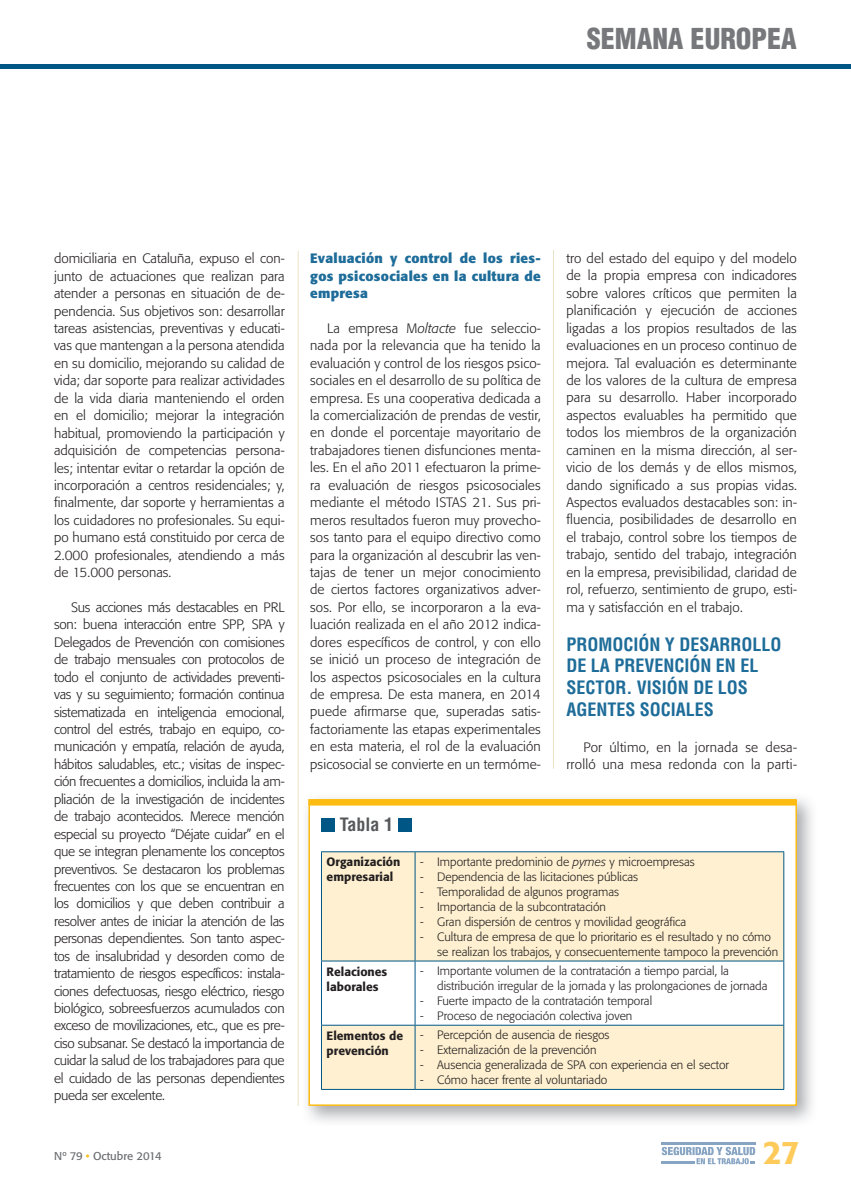
<style>
.page{position:relative;width:851px;height:1191px;background:#fff}
.page>*{position:absolute;margin:0;border:0;box-sizing:border-box;transform-origin:0 0}
.t1{font:500 32.4px "Formata";color:#feca5a}
.t2{font:900 condensed 28.05px "Helvetica LT Std";color:#76787b}
.t3{font:700 condensed 18px/21.6px "Helvetica LT Std";color:#1e6c99}
.t4{font:700 condensed 18px "Helvetica LT Std";color:#57585a}
.t5{font:300 13.5px/17.4px "Formata";letter-spacing:.01em;color:#231f20;text-align:justify}
.t6{font:700 13.5px/17.4px "Formata";letter-spacing:.02em;color:#1e6c99;text-align:justify}
.t7{font:300 12px/15px "Formata";color:#231f20}
.t8{font:500 12px/15px "Formata";color:#231f20}
.t9{font:11.25px "Formata";color:#6c6d70}
.s1{font-style:italic}
.s2{color:#fdbc12}
</style>
<div class="page">
<hr style="left:298px;top:251px;width:1px;height:855px;background:#ece1c5">
<hr style="left:0;top:65px;width:850px;height:4px;background:#005786">
<hr style="left:661px;top:1142px;width:94px;height:2px;background:#87a4c3">
<svg style="left:661px;top:1146px;width:94px;height:18px"></svg>
<hr style="left:553px;top:250px;width:1px;height:519px;background:#ece1c5">
<img style="left:307px;top:798px;width:505px;height:324px">
<div style="left:308px;top:799px;width:488px;height:307px;background:#fff;border:2px solid #fdbc12"></div>
<div style="left:308px;top:799px;width:488px;height:6px;background:#fdbc12"></div>
<div style="left:321px;top:818px;width:13px;height:13px;background:#005786"></div>
<div style="left:398px;top:818px;width:14px;height:13px;background:#005786"></div>
<div style="left:322px;top:852px;width:461px;height:237px;background:#fef0d0"></div>
<svg style="left:322px;top:961px;width:461px;height:63px"></svg>
<hr style="left:414px;top:852px;width:1px;height:108px;background:#005786">
<hr style="left:321px;top:960px;width:94px;height:1px;background:#005786">
<hr style="left:321px;top:851px;width:94px;height:1px;background:#005786">
<hr style="left:321px;top:852px;width:1px;height:108px;background:#005786">
<hr style="left:415px;top:851px;width:369px;height:1px;background:#005786">
<hr style="left:783px;top:852px;width:1px;height:108px;background:#005786">
<hr style="left:321px;top:961px;width:1px;height:63px;background:#005786">
<hr style="left:415px;top:960px;width:369px;height:1px;background:#005786">
<hr style="left:414px;top:961px;width:1px;height:63px;background:#005786">
<hr style="left:783px;top:961px;width:1px;height:63px;background:#005786">
<hr style="left:321px;top:1025px;width:1px;height:64px;background:#005786">
<hr style="left:783px;top:1025px;width:1px;height:64px;background:#005786">
<hr style="left:321px;top:1089px;width:94px;height:1px;background:#005786">
<hr style="left:415px;top:1089px;width:369px;height:1px;background:#005786">
<hr style="left:321px;top:1024px;width:94px;height:1px;background:#005786">
<hr style="left:415px;top:1024px;width:369px;height:1px;background:#005786">
<hr style="left:414px;top:1025px;width:1px;height:64px;background:#005786">
<h2 class="t2" style="left:586px;top:21px;width:212px">SEMANA EUROPEA</h2>
<p class="t5" style="left:54px;top:250px;width:232px">domiciliaria en Cataluña, expuso el con&shy;junto de actuaciones que realizan para atender a personas en situación de de&shy;pendencia. Sus objetivos son: desarrollar tareas asistencias, preventivas y educati&shy;vas que mantengan a la persona atendida en su domicilio, mejorando su calidad de vida; dar soporte para realizar actividades de la vida diaria manteniendo el orden en el domicilio; mejorar la integración habitual, promoviendo la participación y adquisición de competencias persona&shy;les; intentar evitar o retardar la opción de incorporación a centros residenciales; y, finalmente, dar soporte y herramientas a los cuidadores no profesionales. Su equi&shy;po humano está constituido por cerca de 2.000 profesionales, atendiendo a más de 15.000 personas.</p>
<p class="t5" style="left:54px;top:598px;width:232px;text-indent:17px">Sus acciones más destacables en PRL son: buena interacción entre SPP, SPA y Delegados de Prevención con comisiones de trabajo mensuales con protocolos de todo el conjunto de actividades preventi&shy;vas y su seguimiento; formación continua sistematizada en inteligencia emocional, control del estrés, trabajo en equipo, co&shy;municación y empatía, relación de ayuda, hábitos saludables, etc.; visitas de inspec&shy;ción frecuentes a domicilios, incluida la am&shy;pliación de la investigación de incidentes de trabajo acontecidos. Merece mención especial su proyecto “Déjate cuidar” en el que se integran plenamente los conceptos preventivos. Se destacaron los problemas frecuentes con los que se encuentran en los domicilios y que deben contribuir a resolver antes de iniciar la atención de las personas dependientes. Son tanto aspec&shy;tos de insalubridad y desorden como de tratamiento de riesgos específicos: instala&shy;ciones defectuosas, riesgo eléctrico, riesgo biológico, sobreesfuerzos acumulados con exceso de movilizaciones, etc., que es pre&shy;ciso subsanar. Se destacó la importancia de cuidar la salud de los trabajadores para que el cuidado de las personas dependientes pueda ser excelente.</p>
<p class="t6" style="left:310px;top:249px;width:232px">Evaluación y control de los ries&shy;gos psicosociales en la cultura de empresa</p>
<p class="t5" style="left:310px;top:319px;width:232px;text-indent:17px">La empresa M<span class="s1">oltacte</span> fue seleccio&shy;nada por la relevancia que ha tenido la evaluación y control de los riesgos psico&shy;sociales en el desarrollo de su política de empresa. Es una cooperativa dedicada a la comercialización de prendas de vestir, en donde el porcentaje mayoritario de trabajadores tienen disfunciones menta&shy;les. En el año 2011 efectuaron la prime&shy;ra evaluación de riesgos psicosociales mediante el método ISTAS 21. Sus pri&shy;meros resultados fueron muy provecho&shy;sos tanto para el equipo directivo como para la organización al descubrir las ven&shy;tajas de tener un mejor conocimiento de ciertos factores organizativos adver&shy;sos. Por ello, se incorporaron a la eva&shy;luación realizada en el año 2012 indica&shy;dores específicos de control, y con ello se inició un proceso de integración de los aspectos psicosociales en la cultura de empresa. De esta manera, en 2014 puede afirmarse que, superadas satis&shy;factoriamente las etapas experimentales en esta materia, el rol de la evaluación psicosocial se convierte en un termóme-</p>
<p class="t5" style="left:566px;top:250px;width:232px">tro del estado del equipo y del modelo de la propia empresa con indicadores sobre valores críticos que permiten la planificación y ejecución de acciones ligadas a los propios resultados de las evaluaciones en un proceso continuo de mejora. Tal evaluación es determinante de los valores de la cultura de empresa para su desarrollo. Haber incorporado aspectos evaluables ha permitido que todos los miembros de la organización caminen en la misma dirección, al ser&shy;vicio de los demás y de ellos mismos, dando significado a sus propias vidas.<br>Aspectos evaluados destacables son: in&shy;fluencia, posibilidades de desarrollo en el trabajo, control sobre los tiempos de trabajo, sentido del trabajo, integración en la empresa, previsibilidad, claridad de rol, refuerzo, sentimiento de grupo, esti&shy;ma y satisfacción en el trabajo.</p>
<h3 class="t3" style="left:566px;top:633px;width:217px">PROMOCIÓN Y DESARROLLO<br>DE LA PREVENCIÓN EN EL<br>SECTOR. VISIÓN DE LOS<br>AGENTES SOCIALES</h3>
<p class="t5" style="left:566px;top:738px;width:232px;text-align:right">Por último, en la jornada se desa&shy;rrolló una mesa redonda con la parti-</p>
<h3 class="t4" style="left:340px;top:813px;width:55px">Tabla 1</h3>
<p class="t8" style="left:326px;top:854px;width:75px">Organización empresarial</p>
<p class="t7" style="left:420px;top:854px;width:276px">- Importante predominio de <span class="s1">pymes</span> y microempresas</p>
<p class="t7" style="left:420px;top:869px;width:219px">- Dependencia de las licitaciones públicas</p>
<p class="t7" style="left:420px;top:884px;width:200px">- Temporalidad de algunos programas</p>
<p class="t7" style="left:420px;top:899px;width:187px">- Importancia de la subcontratación</p>
<p class="t7" style="left:420px;top:914px;width:267px">- Gran dispersión de centros y movilidad geográfica</p>
<p class="t7" style="left:437px;top:929px;width:342px;text-indent:-17px">- Cultura de empresa de que lo prioritario es el resultado y no cómo se realizan los trabajos, y consecuentemente tampoco la prevención</p>
<p class="t8" style="left:326px;top:963px;width:62px">Relaciones laborales</p>
<p class="t7" style="left:437px;top:963px;width:332px;text-indent:-17px">- Importante volumen de la contratación a tiempo parcial, la distribución irregular de la jornada y las prolongaciones de jornada</p>
<p class="t7" style="left:420px;top:993px;width:233px">- Fuerte impacto de la contratación temporal</p>
<p class="t7" style="left:420px;top:1008px;width:214px">- Proceso de negociación colectiva joven</p>
<p class="t8" style="left:326px;top:1028px;width:78px">Elementos de prevención</p>
<p class="t7" style="left:420px;top:1027px;width:191px">- Percepción de ausencia de riesgos</p>
<p class="t7" style="left:420px;top:1042px;width:178px">- Externalización de la prevención</p>
<p class="t7" style="left:420px;top:1057px;width:310px">- Ausencia generalizada de SPA con experiencia en el sector</p>
<p class="t7" style="left:420px;top:1072px;width:189px">- Cómo hacer frente al voluntariado</p>
<p class="t9" style="left:54px;top:1149px;width:109px">Nº 79 <span class="s2">•</span> Octubre 2014</p>
<h1 class="t1" style="left:763px;top:1132px;width:38px">27</h1>
</div>
